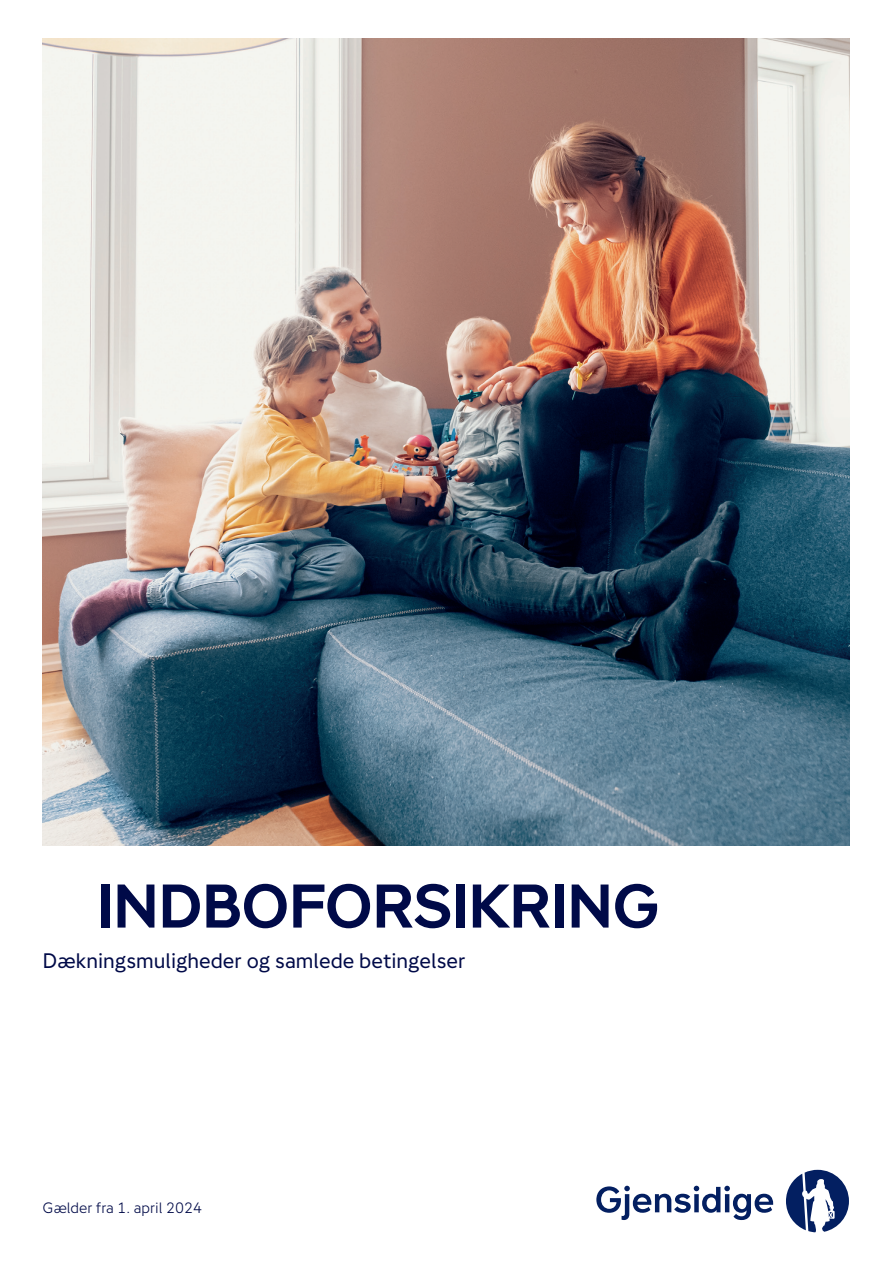
<style>
.page{position:relative;width:893px;height:1263px;background:#fff}
.page>*{position:absolute;margin:0;border:0;box-sizing:border-box;transform-origin:0 0}
.t1{font:61.5px "Gjensidige Display";color:#000a48}
.t2{font:21px "Gjensidige Type";color:#000a48}
.t3{font:300 15px "Gjensidige Type";color:#000a48}
</style>
<div class="page">
<img style="left:43px;top:39px;width:807px;height:806px">
<svg style="left:786px;top:1170px;width:63px;height:62px"></svg>
<svg style="left:596px;top:1186px;width:177px;height:34px"></svg>
<h1 class="t1" style="left:97px;top:870px;width:564px">INDBOFORSIKRING</h1>
<p class="t2" style="left:43px;top:948px;width:424px">Dækningsmuligheder og samlede betingelser</p>
<p class="t3" style="left:43px;top:1198px;width:161px">Gælder fra 1. april 2024</p>
</div>
